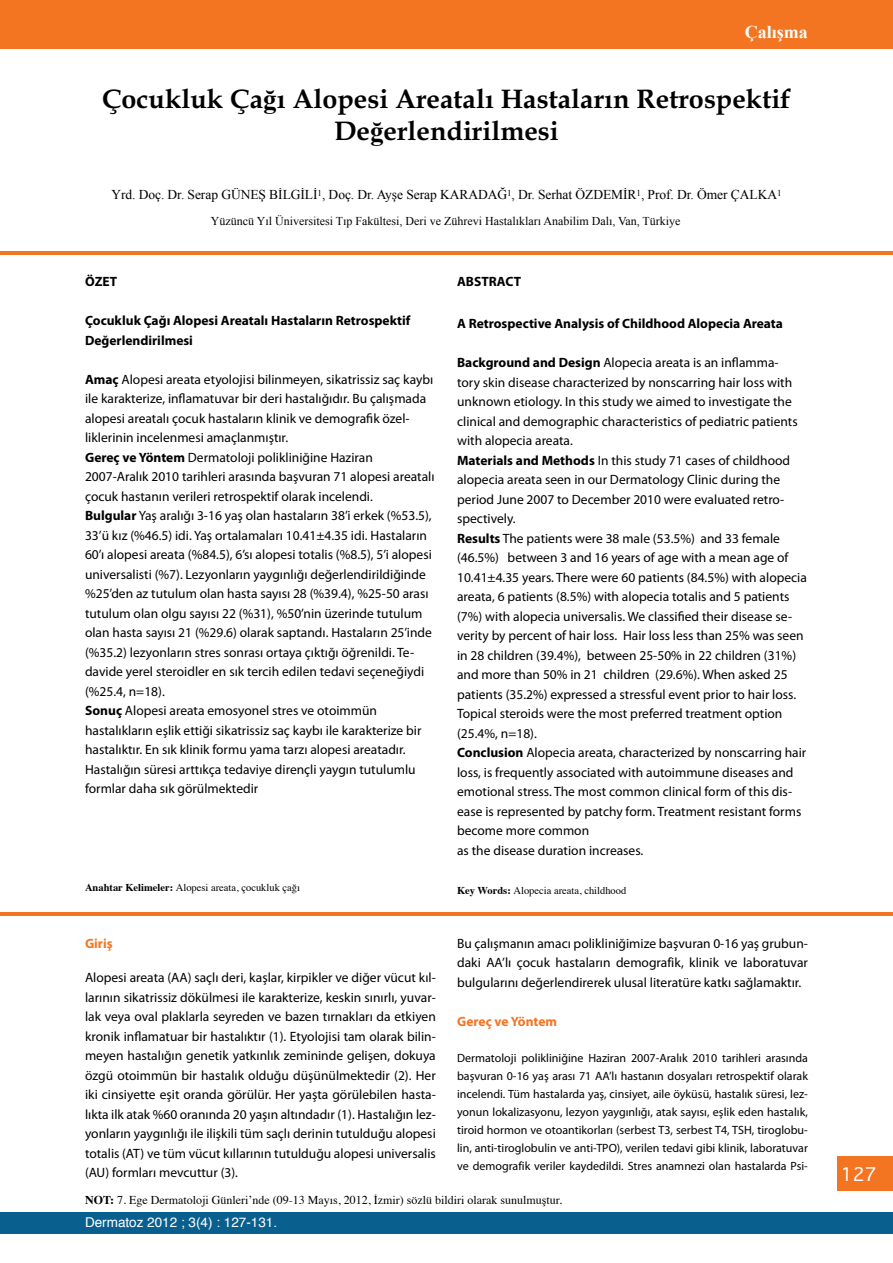
<style>
.page{position:relative;width:893px;height:1263px;background:#fff}
.page>*{position:absolute;margin:0;border:0;box-sizing:border-box;transform-origin:0 0}
.t1{font:700 27px/32.4px "Book Antiqua";color:#000;text-align:center}
.t2{font:700 18px "Times New Roman";color:#fff}
.t3{font:18px "Geneva";color:#fff}
.t4{font:13.5px/19.5px "Myriad Pro";color:#000;text-align:justify}
.t5{font:700 13.5px/19.5px "Myriad Pro";color:#000}
.t6{font:13.5px "Times New Roman";letter-spacing:-.005em;color:#000}
.t7{font:13.5px "Helvetica";color:#fff}
.t8{font:700 13.5px "Myriad Pro";color:#f47521}
.t9{font:12px/18px "Myriad Pro";color:#000;text-align:justify}
.t10{font:12px "Times New Roman";color:#000}
.t11{font:12px "Times";color:#000}
.t12{font:10.5px "Times";color:#000}
.s1{font-family:"Times New Roman"}
.s2{font-weight:700}
</style>
<div class="page">
<div style="left:838px;top:1157px;width:55px;height:34px;background:#f47521"></div>
<div style="left:0;top:0;width:893px;height:49px;background:#f47521"></div>
<div style="left:0;top:1212px;width:893px;height:21px;background:#09608f"></div>
<hr style="left:0;top:251px;width:893px;height:4px;background:#f47521">
<hr style="left:0;top:912px;width:893px;height:4px;background:#f47521">
<h2 class="t2" style="left:745px;top:20px;width:64px">Çalışma</h2>
<h1 class="t1" style="left:102px;top:83px;width:690px">Çocukluk Ça<span class="s1">ğ</span>ı Alopesi Areatalı Hastaların Retrospektif<br>De<span class="s1">ğ</span>erlendirilmesi</h1>
<p class="t6" style="left:111px;top:185px;width:672px">Yrd. Doç. Dr. Serap GÜNEŞ BİLGİLİ<sup>1</sup>, Doç. Dr. Ayşe Serap KARADAĞ<sup>1</sup>, Dr. Serhat ÖZDEMİR<sup>1</sup>, Prof. Dr. Ömer ÇALKA<sup>1</sup></p>
<p class="t10" style="left:211px;top:213px;width:471px">Yüzüncü Yıl Üniversitesi Tıp Fakültesi, Deri ve Zührevi Hastalıkları Anabilim Dalı, Van, Türkiye</p>
<p class="t5" style="left:85px;top:271px;width:34px">ÖZET</p>
<p class="t5" style="left:85px;top:310px;width:327px">Çocukluk Çağı Alopesi Areatalı Hastaların Retrospektif<br>Değerlendirilmesi</p>
<p class="t4" style="left:85px;top:369px;width:351px;text-align:left"><span class="s2">Amaç</span> Alopesi areata etyolojisi bilinmeyen, sikatrissiz saç kaybı ile karakterize, inflamatuvar bir deri hastalığıdır. Bu çalışmada alopesi areatalı çocuk hastaların klinik ve demografik özel&shy;liklerinin incelenmesi amaçlanmıştır.<br><span class="s2">Gereç ve Yöntem</span> Dermatoloji polikliniğine Haziran 2007-Aralık 2010 tarihleri arasında başvuran 71 alopesi areatalı çocuk hastanın verileri retrospektif olarak incelendi.<br><span class="s2">Bulgular</span> Yaş aralığı 3-16 yaş olan hastaların 38’i erkek (%53.5), 33’ü kız (%46.5) idi. Yaş ortalamaları 10.41±4.35 idi. Hastaların 60’ı alopesi areata (%84.5), 6’sı alopesi totalis (%8.5), 5’i alopesi universalisti (%7). Lezyonların yaygınlığı değerlendirildiğinde %25’den az tutulum olan hasta sayısı 28 (%39.4), %25-50 arası tutulum olan olgu sayısı 22 (%31), %50’nin üzerinde tutulum olan hasta sayısı 21 (%29.6) olarak saptandı. Hastaların 25’inde (%35.2) lezyonların stres sonrası ortaya çıktığı öğrenildi. Te&shy;davide yerel steroidler en sık tercih edilen tedavi seçeneğiydi (%25.4, n=18).<br><span class="s2">Sonuç</span> Alopesi areata emosyonel stres ve otoimmün hastalıkların eşlik ettiği sikatrissiz saç kaybı ile karakterize bir hastalıktır. En sık klinik formu yama tarzı alopesi areatadır.<br>Hastalığın süresi arttıkça tedaviye dirençli yaygın tutulumlu formlar daha sık görülmektedir</p>
<p class="t12" style="left:85px;top:877px;width:216px"><span class="s2">Anahtar Kelimeler:</span> Alopesi areata, çocukluk çağı</p>
<p class="t5" style="left:457px;top:271px;width:65px">ABSTRACT</p>
<p class="t5" style="left:457px;top:313px;width:327px">A Retrospective Analysis of Childhood Alopecia Areata</p>
<p class="t4" style="left:457px;top:353px;width:351px;text-align:left"><span class="s2">Background and Design</span> Alopecia areata is an inflamma-<br>tory skin disease characterized by nonscarring hair loss with unknown etiology. In this study we aimed to investigate the clinical and demographic characteristics of pediatric patients with alopecia areata.<br><span class="s2">Materials and Methods</span> In this study 71 cases of childhood alopecia areata seen in our Dermatology Clinic during the period June 2007 to December 2010 were evaluated retro&shy;spectively.<br><span class="s2">Results</span> The patients were 38 male (53.5%) and 33 female (46.5%) between 3 and 16 years of age with a mean age of 10.41±4.35 years. There were 60 patients (84.5%) with alopecia areata, 6 patients (8.5%) with alopecia totalis and 5 patients (7%) with alopecia universalis. We classified their disease se&shy;verity by percent of hair loss. Hair loss less than 25% was seen in 28 children (39.4%), between 25-50% in 22 children (31%) and more than 50% in 21 children (29.6%). When asked 25 patients (35.2%) expressed a stressful event prior to hair loss.<br>Topical steroids were the most preferred treatment option (25.4%, n=18).<br><span class="s2">Conclusion</span> Alopecia areata, characterized by nonscarring hair loss, is frequently associated with autoimmune diseases and emotional stress. The most common clinical form of this dis&shy;ease is represented by patchy form. Treatment resistant forms become more common<br>as the disease duration increases.</p>
<p class="t12" style="left:457px;top:880px;width:171px"><span class="s2">Key Words:</span> Alopecia areata, childhood</p>
<p class="t4" style="left:457px;top:933px;width:352px">Bu çalışmanın amacı polikliniğimize başvuran 0-16 yaş grubun&shy;daki AA’lı çocuk hastaların demografik, klinik ve laboratuvar bulgularını değerlendirerek ulusal literatüre katkı sağlamaktır.</p>
<p class="t8" style="left:457px;top:1012px;width:101px">Gereç ve Yöntem</p>
<p class="t9" style="left:457px;top:1048px;width:352px">Dermatoloji polikliniğine Haziran 2007-Aralık 2010 tarihleri arasında başvuran 0-16 yaş arası 71 AA’lı hastanın dosyaları retrospektif olarak incelendi. Tüm hastalarda yaş, cinsiyet, aile öyküsü, hastalık süresi, lez&shy;yonun lokalizasyonu, lezyon yaygınlığı, atak sayısı, eşlik eden hastalık, tiroid hormon ve otoantikorları (serbest T3, serbest T4, TSH, tiroglobu&shy;lin, anti-tiroglobulin ve anti-TPO), verilen tedavi gibi klinik, laboratuvar ve demografik veriler kaydedildi. Stres anamnezi olan hastalarda Psi-</p>
<p class="t8" style="left:85px;top:934px;width:29px">Giriş</p>
<p class="t4" style="left:85px;top:968px;width:352px">Alopesi areata (AA) saçlı deri, kaşlar, kirpikler ve diğer vücut kıl&shy;larının sikatrissiz dökülmesi ile karakterize, keskin sınırlı, yuvar&shy;lak veya oval plaklarla seyreden ve bazen tırnakları da etkiyen kronik inflamatuar bir hastalıktır (1). Etyolojisi tam olarak bilin&shy;meyen hastalığın genetik yatkınlık zemininde gelişen, dokuya özgü otoimmün bir hastalık olduğu düşünülmektedir (2). Her iki cinsiyette eşit oranda görülür. Her yaşta görülebilen hasta&shy;lıkta ilk atak %60 oranında 20 yaşın altındadır (1). Hastalığın lez&shy;yonların yaygınlığı ile ilişkili tüm saçlı derinin tutulduğu alopesi totalis (AT) ve tüm vücut kıllarının tutulduğu alopesi universalis (AU) formları mevcuttur (3).</p>
<p class="t11" style="left:85px;top:1188px;width:479px"><span class="s2">NOT:</span> 7. Ege Dermatoloji Günleri’nde (09-13 Mayıs, 2012, İzmir) sözlü bildiri olarak sunulmuştur.</p>
<p class="t7" style="left:85px;top:1211px;width:194px">Dermatoz 2012 ; 3(4) : 127-131.</p>
<h2 class="t3" style="left:841px;top:1159px;width:38px">127</h2>
</div>
